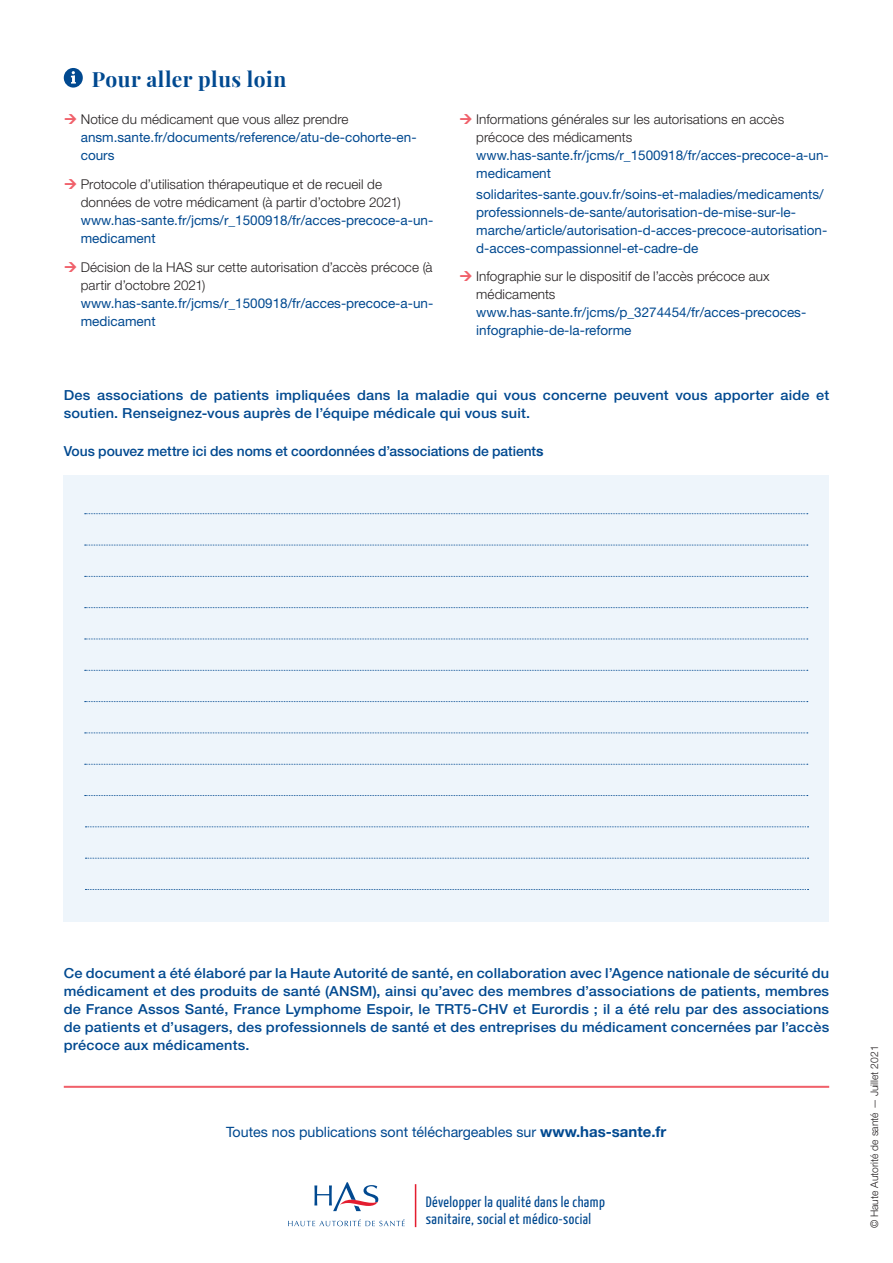
<style>
.page{position:relative;width:893px;height:1263px;background:#fff}
.page>*{position:absolute;margin:0;border:0;box-sizing:border-box;transform-origin:0 0}
.Titre_2{font:700 21px "Playfair Display";letter-spacing:.025em;color:#014990}
.t1{font:14.85px/17.2px "Yanone Kaffeesatz";letter-spacing:.025em;color:#014990;scale:1.04 1}
.t2{font:14.25px "Helvetica Neue LT Std";color:#014990}
.Titre_principal{font:500 13.8px/18px "Helvetica Neue LT Std";letter-spacing:.01em;color:#014990;scale:1.05 1}
.Texte_courant{font:500 13.8px "Helvetica Neue LT Std";letter-spacing:-.005em;color:#014990}
.pour_aller_plus_loin{font:13.5px/18px "Helvetica Neue LT Std";color:#014990}
.t3{font:300 13.5px/18px "Helvetica Neue LT Std";letter-spacing:.005em;color:#231f20}
.t4{font:300 10.5px "Helvetica Neue LT Std";color:#231f20}
.s1{font-weight:700}
.s2{font-weight:700;font-size:15px}
</style>
<div class="page">
<hr style="left:64px;top:1086px;width:765px;height:2px;background:#f0606a">
<hr style="left:415px;top:1184px;width:1px;height:43px;background:#e41d2f">
<svg style="left:288px;top:1219px;width:117px;height:7px"></svg>
<svg style="left:314px;top:1182px;width:64px;height:29px"></svg>
<svg style="left:64px;top:68px;width:19px;height:20px"></svg>
<div style="left:64px;top:475px;width:765px;height:447px;background:#eef5fb"></div>
<svg style="left:85px;top:513px;width:723px;height:1px"></svg>
<svg style="left:85px;top:576px;width:723px;height:1px"></svg>
<svg style="left:85px;top:639px;width:723px;height:1px"></svg>
<svg style="left:85px;top:764px;width:723px;height:1px"></svg>
<svg style="left:85px;top:858px;width:723px;height:1px"></svg>
<svg style="left:85px;top:701px;width:723px;height:1px"></svg>
<svg style="left:85px;top:545px;width:723px;height:1px"></svg>
<svg style="left:85px;top:607px;width:723px;height:1px"></svg>
<svg style="left:85px;top:670px;width:723px;height:1px"></svg>
<svg style="left:85px;top:795px;width:723px;height:1px"></svg>
<svg style="left:85px;top:889px;width:723px;height:1px"></svg>
<svg style="left:85px;top:732px;width:723px;height:1px"></svg>
<svg style="left:85px;top:826px;width:723px;height:1px"></svg>
<p class="Titre_2" style="left:92px;top:62px;width:196px">Pour aller plus loin</p>
<p class="t3" style="left:81px;top:110px;width:269px">Notice du médicament que vous allez prendre</p>
<p class="pour_aller_plus_loin" style="left:81px;top:128px;width:337px">ansm.sante.fr/documents/reference/atu-de-cohorte-en&shy;cours</p>
<p class="t3" style="left:81px;top:175px;width:321px">Protocole d’utilisation thérapeutique et de recueil de données de votre médicament (à partir d’octobre 2021)</p>
<p class="pour_aller_plus_loin" style="left:81px;top:211px;width:354px">www.has-sante.fr/jcms/r_1500918/fr/acces-precoce-a-un&shy;medicament</p>
<p class="t3" style="left:81px;top:258px;width:353px">Décision de la HAS sur cette autorisation d’accès précoce (à partir d’octobre 2021)</p>
<p class="pour_aller_plus_loin" style="left:81px;top:294px;width:354px">www.has-sante.fr/jcms/r_1500918/fr/acces-precoce-a-un&shy;medicament</p>
<p class="t3" style="left:476px;top:110px;width:310px">Informations générales sur les autorisations en accès précoce des médicaments</p>
<p class="pour_aller_plus_loin" style="left:476px;top:146px;width:354px">www.has-sante.fr/jcms/r_1500918/fr/acces-precoce-a-un&shy;medicament</p>
<p class="pour_aller_plus_loin" style="left:476px;top:185px;width:353px">solidarites-sante.gouv.fr/soins-et-maladies/medicaments/ professionnels-de-sante/autorisation-de-mise-sur-le&shy;marche/article/autorisation-d-acces-precoce-autorisation&shy;d-acces-compassionnel-et-cadre-de</p>
<p class="t3" style="left:476px;top:267px;width:295px">Infographie sur le dispositif de l’accès précoce aux médicaments</p>
<p class="pour_aller_plus_loin" style="left:476px;top:303px;width:332px">www.has-sante.fr/jcms/p_3274454/fr/acces-precoces&shy;infographie-de-la-reforme</p>
<p class="Titre_principal" style="left:64px;top:386px;width:730px">Des associations de patients impliquées dans la maladie qui vous concerne peuvent vous apporter aide et soutien. Renseignez-vous auprès de l’équipe médicale qui vous suit.</p>
<p class="Texte_courant" style="left:64px;top:443px;width:481px">Vous pouvez mettre ici des noms et coordonnées d’associations de patient<span class="s1">s</span></p>
<p class="Titre_principal" style="left:64px;top:964px;width:730px;text-align:justify">Ce document a été élaboré par la Haute Autorité de santé, en collaboration avec l’Agence nationale de sécurité du médicament et des produits de santé (ANSM), ainsi qu’avec des membres d’associations de patients, membres de France Assos Santé, France Lymphome Espoir, le TRT5-CHV et Eurordis ; il a été relu par des associations de patients et d’usagers, des professionnels de santé et des entreprises du médicament concernées par l’accès précoce aux médicaments.</p>
<p class="t2" style="left:226px;top:1123px;width:442px">Toutes nos publications sont téléchargeables sur <span class="s2">www.has-sante.fr</span></p>
<p class="t1" style="left:426px;top:1192px;width:174px">Développer la qualité dans le champ sanitaire, social et médico-social</p>
<p class="t4" style="left:868px;top:1228px;width:184px;rotate:-90deg">© Haute Autorité de santé — Juillet 2021</p>
</div>
